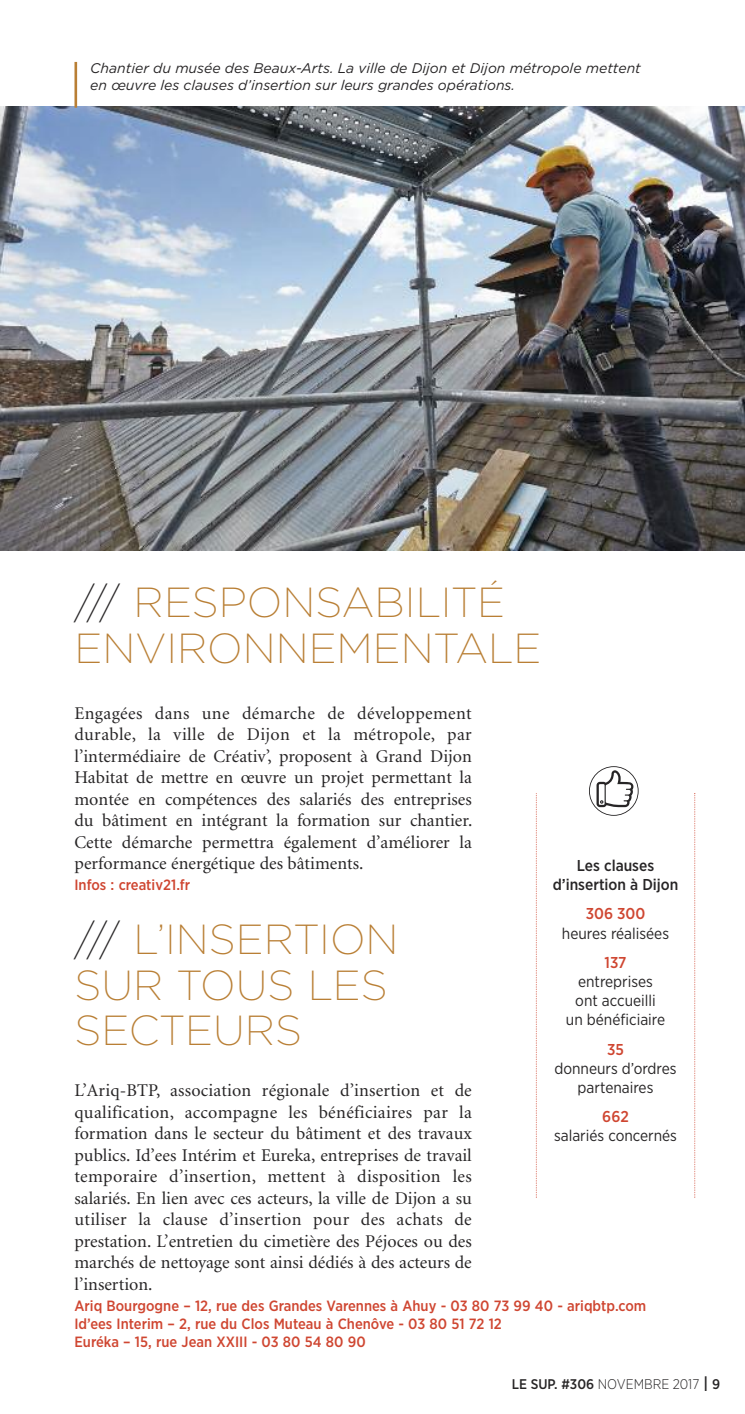
<style>
.page{position:relative;width:745px;height:1414px;background:#fff}
.page>*{position:absolute;margin:0;border:0;box-sizing:border-box;transform-origin:0 0}
.t1{font:200 42px/45.5px "Gotham";color:#b97f35}
.t2{font:17.85px/21.5px "Minion";color:#272526;text-align:justify}
.t3{font:15.75px/19.2px "Gotham Narrow";color:#272526;text-align:center}
.t4{font:500 15.75px/19.2px "Gotham Narrow";color:#272526;text-align:center}
.t5{font:500 15.75px "Gotham Narrow";color:#cf4631}
.t6{font:500 14.88px/17.8px "Gotham Narrow";color:#cf4631}
.t7{font:italic 14px/16.8px "Gotham";color:#272526}
.t8{font:300 14px "Gotham Narrow";color:#272526}
.s1{color:#272526}
.s2{font-weight:500}
.s3{font-weight:400;font-size:21px}
</style>
<div class="page">
<img style="left:0;top:107px;width:744px;height:443px">
<svg style="left:535px;top:793px;width:1px;height:405px"></svg>
<svg style="left:694px;top:793px;width:1px;height:405px"></svg>
<div style="left:588px;top:766px;width:50px;height:50px;border:2px solid #272526;border-radius:50%"></div>
<svg style="left:596px;top:770px;width:37px;height:37px"></svg>
<hr style="left:74px;top:62px;width:3px;height:46px;background:#b97f35">
<p class="t7" style="left:90px;top:61px;width:551px">Chantier du musée des Beaux-Arts. La ville de Dijon et Dijon métropole mettent en œuvre les clauses d’insertion sur leurs grandes opérations.</p>
<h1 class="t1" style="left:74px;top:583px;width:468px"><span class="s1">///</span> RESPONSABILITÉ<br>ENVIRONNEMENTALE</h1>
<p class="t2" style="left:74px;top:703px;width:399px">Engagées dans une démarche de développement durable, la ville de Dijon et la métropole, par l’intermédiaire de Créativ’, proposent à Grand Dijon Habitat de mettre en œuvre un projet permettant la montée en compétences des salariés des entreprises du bâtiment en intégrant la formation sur chantier.<br>Cette démarche permettra également d’améliorer la performance énergétique des bâtiments.</p>
<p class="t6" style="left:74px;top:877px;width:117px">Infos : creativ21.fr</p>
<h1 class="t1" style="left:74px;top:920px;width:325px"><span class="s1">///</span> L’INSERTION<br>SUR TOUS LES<br>SECTEURS</h1>
<p class="t2" style="left:74px;top:1081px;width:398px">L’Ariq-BTP, association régionale d’insertion et de qualification, accompagne les bénéficiaires par la formation dans le secteur du bâtiment et des travaux publics. Id’ees Intérim et Eureka, entreprises de travail temporaire d’insertion, mettent à disposition les salariés. En lien avec ces acteurs, la ville de Dijon a su utiliser la clause d’insertion pour des achats de prestation. L’entretien du cimetière des Péjoces ou des marchés de nettoyage sont ainsi dédiés à des acteurs de l’insertion.</p>
<p class="t4" style="left:552px;top:857px;width:127px">Les clauses d’insertion à Dijon</p>
<p class="t5" style="left:585px;top:908px;width:61px">306 300</p>
<p class="t3" style="left:561px;top:925px;width:109px">heures réalisées</p>
<p class="t5" style="left:604px;top:957px;width:23px">137</p>
<p class="t3" style="left:565px;top:973px;width:101px">entreprises ont accueilli un bénéficiaire</p>
<p class="t5" style="left:606px;top:1043px;width:18px">35</p>
<p class="t3" style="left:554px;top:1060px;width:124px">donneurs d’ordres partenaires</p>
<p class="t5" style="left:602px;top:1111px;width:28px">662</p>
<p class="t3" style="left:553px;top:1127px;width:124px">salariés concernés</p>
<p class="t6" style="left:74px;top:1298px;width:573px">Ariq Bourgogne – 12, rue des Grandes Varennes à Ahuy - 03 80 73 99 40 - ariqbtp.com<br>Id’ees Interim – 2, rue du Clos Muteau à Chenôve - 03 80 51 72 12<br>Euréka – 15, rue Jean XXIII - 03 80 54 80 90</p>
<p class="t8" style="left:511px;top:1379px;width:210px"><span class="s2">LE SUP. #306</span> NOVEMBRE 2017 <span class="s3">I</span> <span class="s2">9</span></p>
</div>
